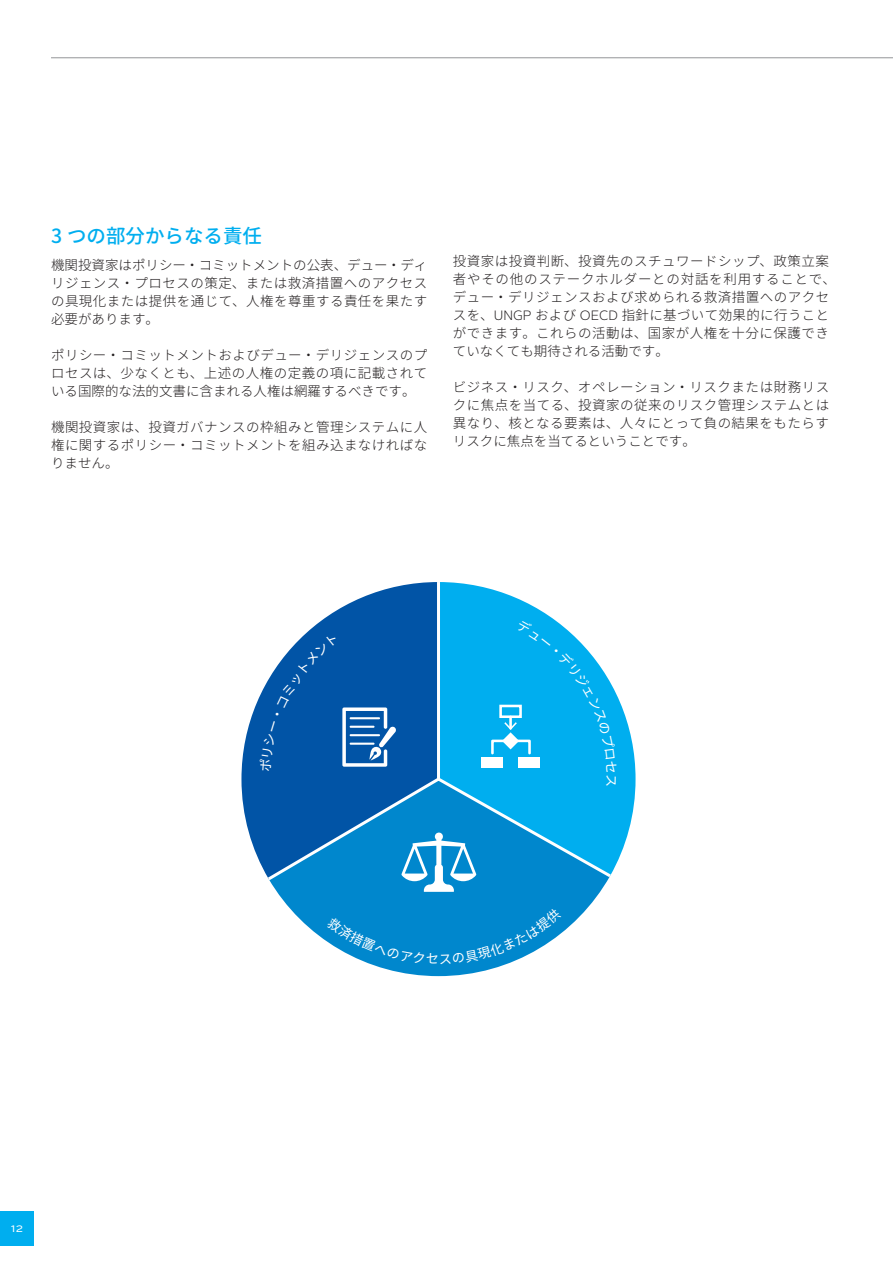
<style>
.page{position:relative;width:893px;height:1263px;background:#fff}
.page>*{position:absolute;margin:0;border:0;box-sizing:border-box;transform-origin:0 0}
.t1{font:500 19.5px "Noto Sans CJ Kjp";color:#00aeef}
.t2{font:300 13.5px/18px "Noto Sans CJ Kjp";letter-spacing:.035em;color:#231f20;text-align:justify}
.t3{font:12px "Alright Sans";color:#fff}
.s1{font-family:"Alright Sans"}
</style>
<div class="page">
<hr style="left:51px;top:57px;width:842px;height:1px;background:#939598">
<div style="left:0;top:1212px;width:34px;height:34px;background:#00aeef"></div>
<svg style="left:440px;top:582px;width:195px;height:281px"></svg>
<svg style="left:277px;top:892px;width:323px;height:84px"></svg>
<svg style="left:241px;top:582px;width:196px;height:278px"></svg>
<svg style="left:326px;top:908px;width:236px;height:56px;background:#1792d1"></svg>
<svg style="left:259px;top:619px;width:358px;height:273px;background:#1a8ed0"></svg>
<h1 class="t1" style="left:51px;top:225px;width:212px">3 つの部分からなる責任</h1>
<p class="t2" style="left:51px;top:256px;width:378px">機関投資家はポリシー・コミットメントの公表、デュー・ディリジェンス・プロセスの策定、または救済措置へのアクセスの具現化または提供を通じて、人権を尊重する責任を果たす必要があります。</p>
<p class="t2" style="left:51px;top:346px;width:378px">ポリシー・コミットメントおよびデュー・デリジェンスのプロセスは、少なくとも、上述の人権の定義の項に記載されている国際的な法的文書に含まれる人権は網羅するべきです。</p>
<p class="t2" style="left:51px;top:418px;width:378px">機関投資家は、投資ガバナンスの枠組みと管理システムに人権に関するポリシー・コミットメントを組み込まなければなりません。</p>
<p class="t2" style="left:453px;top:253px;width:385px;text-align:left">投資家は投資判断、投資先のスチュワードシップ、政策立案者やその他のステークホルダーとの対話を利用することで、デュー・デリジェンスおよび求められる救済措置へのアクセスを、<span class="s1">UNGP</span> および <span class="s1">OECD</span> 指針に基づいて効果的に行うことができます。これらの活動は、国家が人権を十分に保護できていなくても期待される活動です。</p>
<p class="t2" style="left:453px;top:379px;width:378px">ビジネス・リスク、オペレーション・リスクまたは財務リスクに焦点を当てる、投資家の従来のリスク管理システムとは異なり、核となる要素は、人々にとって負の結果をもたらすリスクに焦点を当てるということです。</p>
<p class="t3" style="left:11px;top:1220px;width:14px">12</p>
</div>
